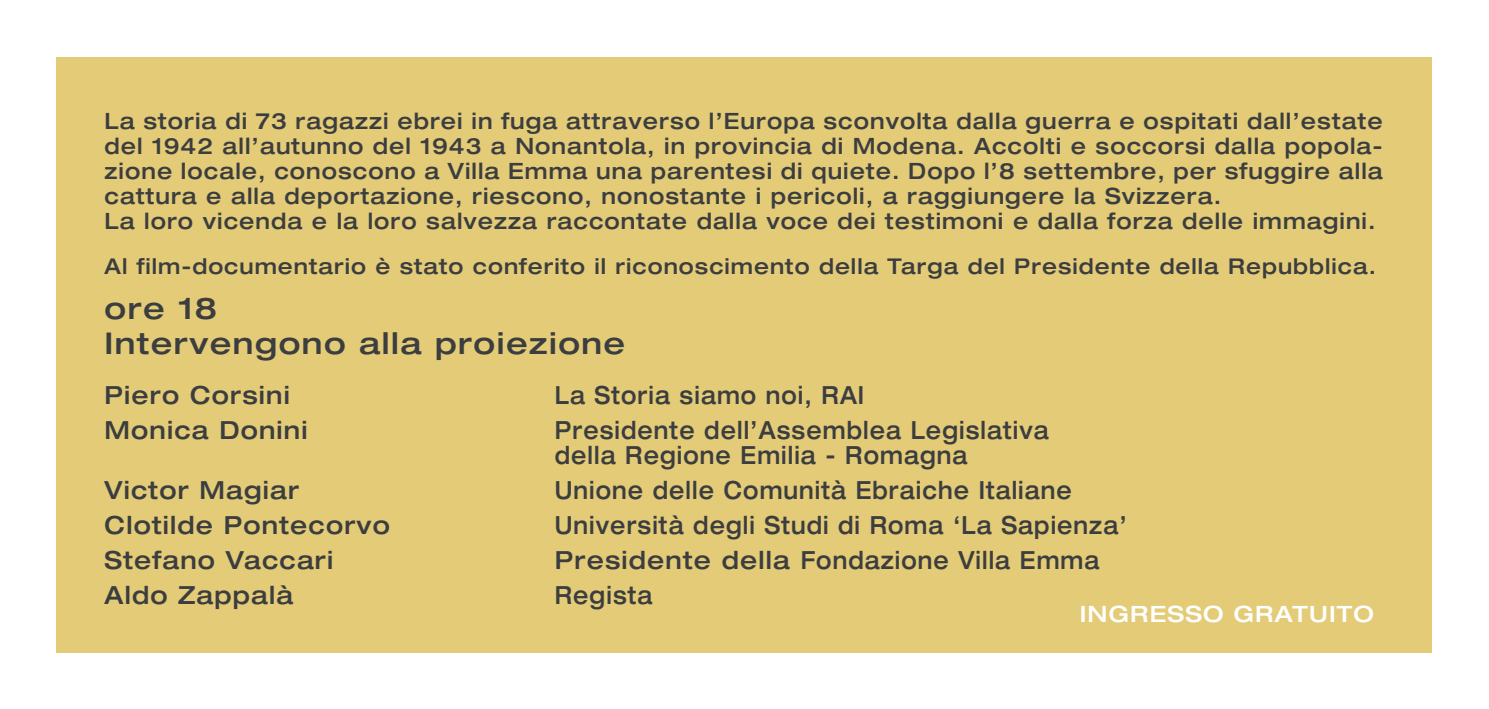
<style>
.page{position:relative;width:1489px;height:709px;background:#fff}
.page>*{position:absolute;margin:0;border:0;box-sizing:border-box;transform-origin:0 0}
.t1{font:500 expanded 30px/35px "Helvetica Neue";letter-spacing:.05em;color:#3b3d3f}
.t2{font:500 expanded 25px/25px "Helvetica Neue";letter-spacing:.05em;color:#3b3d3f;scale:.85 1}
.t3{font:500 expanded 25px "Helvetica Neue";letter-spacing:.05em;color:#3b3d3f;scale:.95 1}
.t4{font:500 expanded 22.5px/25px "Helvetica Neue";letter-spacing:.05em;color:#3b3d3f;scale:.94 1}
.t5{font:500 expanded 22.5px "Helvetica Neue";letter-spacing:.05em;color:#fff}
.t6{font:500 expanded 21.75px "Helvetica Neue";letter-spacing:.05em;color:#3b3d3f;scale:.95 1}
</style>
<div class="page">
<div style="left:57px;top:57px;width:1374px;height:595px;background:#e3cb77"></div>
<p class="t4" style="left:105px;top:108px;width:1361px">La storia di 73 ragazzi ebrei in fuga attraverso l’Europa sconvolta dalla guerra e ospitati dall’estate del 1942 all’autunno del 1943 a Nonantola, in provincia di Modena. Accolti e soccorsi dalla popola&shy;zione locale, conoscono a Villa Emma una parentesi di quiete. Dopo l’8 settembre, per sfuggire alla cattura e alla deportazione, riescono, nonostante i pericoli, a raggiungere la Svizzera.<br>La loro vicenda e la loro salvezza raccontate dalla voce dei testimoni e dalla forza delle immagini.</p>
<p class="t6" style="left:105px;top:253px;width:1339px">Al film-documentario è stato conferito il riconoscimento della Targa del Presidente della Repubblica.</p>
<h1 class="t1" style="left:105px;top:290px;width:522px">ore 18<br>Intervengono alla proiezione</h1>
<p class="t3" style="left:105px;top:380px;width:197px">Piero Corsini</p>
<p class="t2" style="left:555px;top:382px;width:365px">La Storia siamo noi, RAI</p>
<p class="t3" style="left:105px;top:415px;width:215px">Monica Donini</p>
<p class="t2" style="left:555px;top:417px;width:582px">Presidente dell’Assemblea Legislativa della Regione Emilia - Romagna</p>
<p class="t3" style="left:105px;top:475px;width:206px">Victor Magiar</p>
<p class="t2" style="left:555px;top:477px;width:609px">Unione delle Comunità Ebraiche Italiane</p>
<p class="t3" style="left:105px;top:510px;width:302px">Clotilde Pontecorvo</p>
<p class="t2" style="left:555px;top:512px;width:674px">Università degli Studi di Roma ‘La Sapienza’</p>
<p class="t3" style="left:105px;top:545px;width:242px">Stefano Vaccari</p>
<p class="t3" style="left:555px;top:545px;width:574px">Presidente della Fondazione Villa Emma</p>
<p class="t3" style="left:105px;top:580px;width:200px">Aldo Zappalà</p>
<p class="t2" style="left:555px;top:582px;width:116px">Regista</p>
<p class="t5" style="left:1079px;top:600px;width:295px">INGRESSO GRATUITO</p>
</div>
